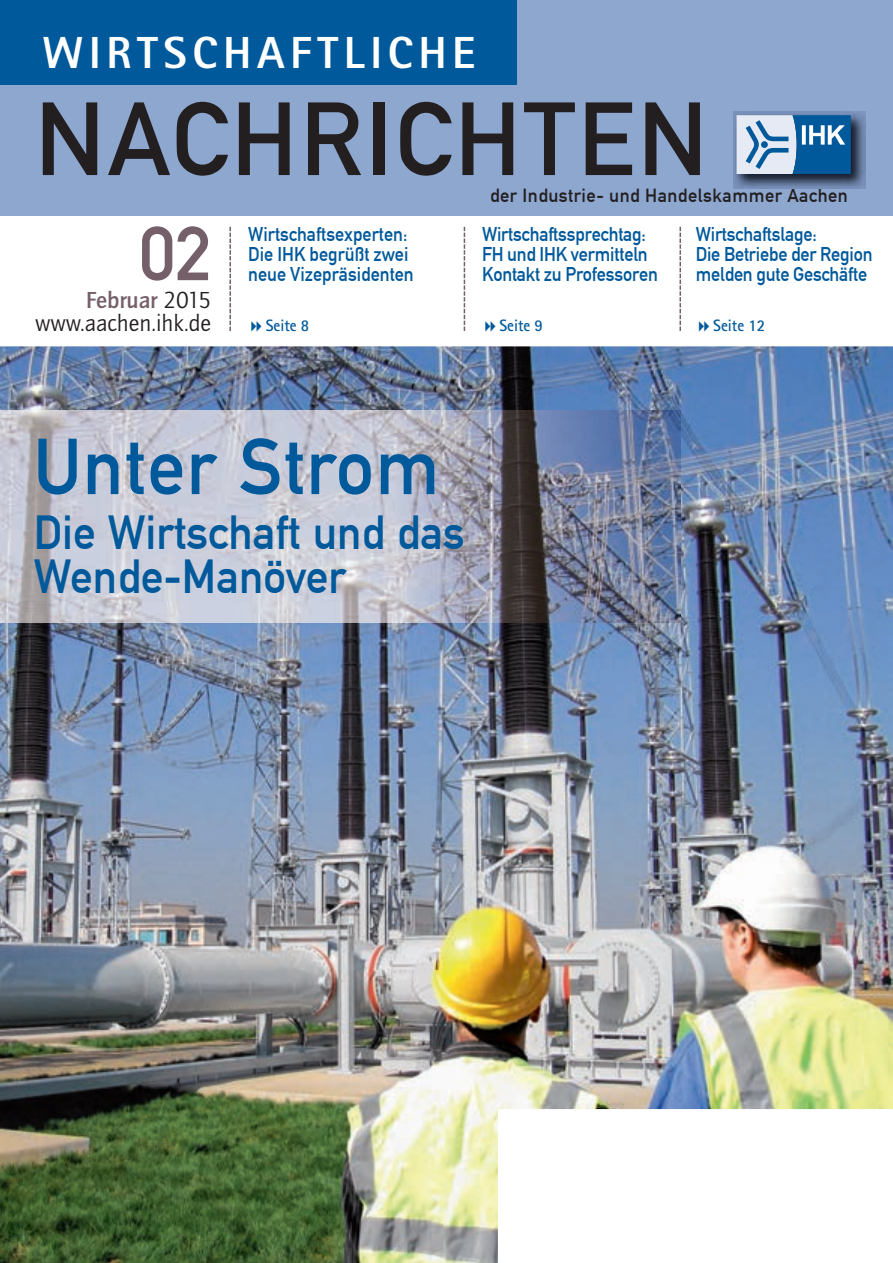
<style>
.page{position:relative;width:893px;height:1263px;background:#fff}
.page>*{position:absolute;margin:0;border:0;box-sizing:border-box;transform-origin:0 0}
.t1{font:102px "DIN1451 Com Mittelschrift";letter-spacing:.03em;color:#231f20}
.t2{font:77.85px "DIN1451 Com Mittelschrift";letter-spacing:.02em;color:#00599b}
.t3{font:75px "DIN1451 Com Mittelschrift";color:#75606a}
.t4{font:46.8px/44.4px "DIN1451 Com Mittelschrift";color:#00599b}
.t5{font:800 45px "Rotis Sans Serif Std";letter-spacing:.125em;color:#fff}
.t6{font:24px/22.5px "Quay Sans ITC Std";color:#231f20;text-align:right}
.t7{font:19.5px/20.2px "DIN1451 Com Mittelschrift";letter-spacing:-.01em;color:#00599b;scale:.94 1}
.t8{font:18.6px "DIN1451 Com Mittelschrift";letter-spacing:.025em;color:#231f20}
.t9{font:700 16.5px "Rotis Sans Serif Std";color:#00599b;scale:.94 1}
.s1{font-weight:500;color:#75606a}
</style>
<div class="page">
<div style="left:0;top:0;width:893px;height:215px;background:#8da7cf"></div>
<div style="left:0;top:0;width:516px;height:84px;background:#00599b"></div>
<svg style="left:464px;top:227px;width:1px;height:104px"></svg>
<svg style="left:679px;top:227px;width:2px;height:104px"></svg>
<svg style="left:229px;top:227px;width:2px;height:104px"></svg>
<img style="left:733px;top:112px;width:132px;height:76px">
<svg style="left:737px;top:115px;width:114px;height:59px"></svg>
<img style="left:0;top:346px;width:893px;height:917px">
<img style="left:0;top:410px;width:680px;height:213px">
<h3 class="t5" style="left:43px;top:24px;width:434px">WIRTSCHAFTLICHE</h3>
<h1 class="t1" style="left:35px;top:79px;width:674px">NACHRICHTEN</h1>
<h3 class="t3" style="left:139px;top:210px;width:73px">02</h3>
<p class="t6" style="left:35px;top:289px;width:178px"><span class="s1">Februar</span> 2015 www.aachen.ihk.de</p>
<p class="t8" style="left:490px;top:185px;width:359px">der Industrie- und Handelskammer Aachen</p>
<p class="t7" style="left:482px;top:224px;width:189px">Wirtschaftssprechtag:<br>FH und IHK vermitteln<br>Kontakt zu Professoren</p>
<p class="t7" style="left:696px;top:224px;width:190px">Wirtschaftslage:<br>Die Betriebe der Region melden gute Geschäfte</p>
<p class="t9" style="left:713px;top:315px;width:57px">Seite 12</p>
<p class="t7" style="left:248px;top:224px;width:178px">Wirtschaftsexperten:<br>Die IHK begrüßt zwei neue Vizepräsidenten</p>
<p class="t9" style="left:266px;top:315px;width:48px">Seite 8</p>
<p class="t9" style="left:499px;top:315px;width:48px">Seite 9</p>
<h2 class="t2" style="left:34px;top:421px;width:407px">Unter Strom</h2>
<h3 class="t4" style="left:34px;top:511px;width:433px">Die Wirtschaft und das<br>Wende-Manöver</h3>
</div>
